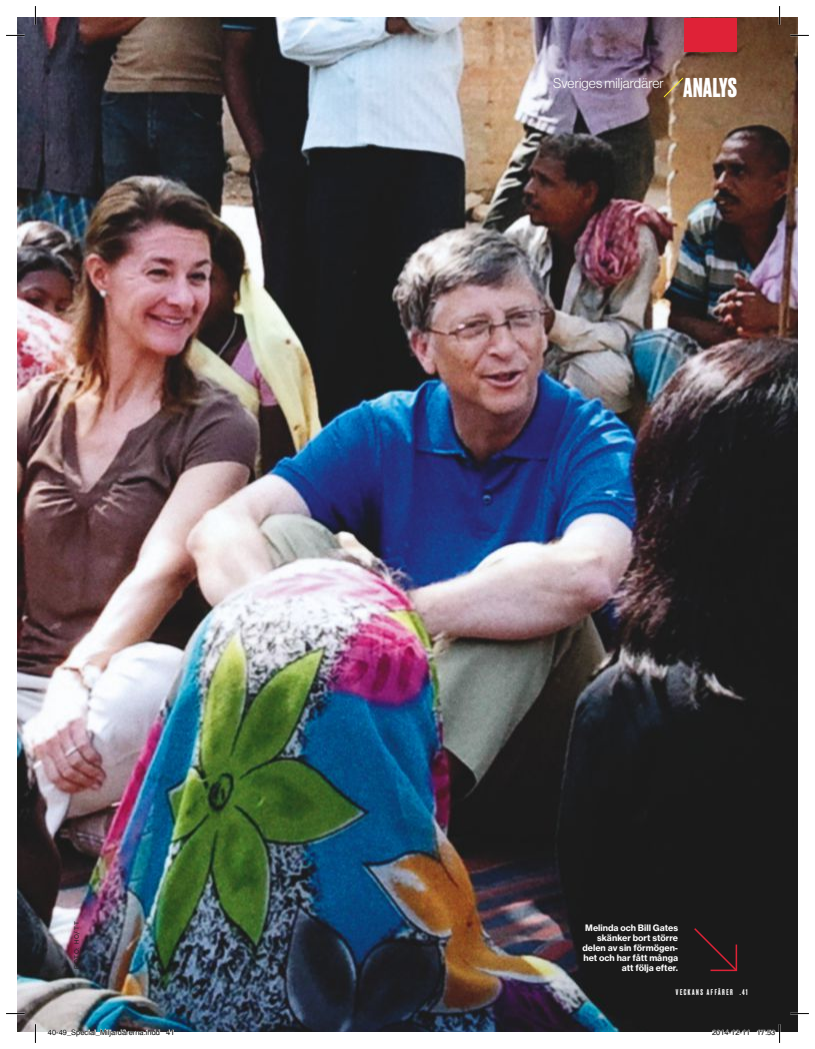
<style>
.page{position:relative;width:815px;height:1049px;background:#fff}
.page>*{position:absolute;margin:0;border:0;box-sizing:border-box;transform-origin:0 0}
.t1{font:13.75px "N Haas Grotesk DS Std 45 Lt";letter-spacing:.01em;color:#fff}
.t2{font:8.75px/10px "N Haas Grotesk TX Std 75 Bd";color:#fff;text-align:right}
.t3{font:500 7.75px "Druk";letter-spacing:.2em;color:#fff}
.t4{font:7.5px "Helvetica";color:#000}
.t5{font:6px "N Haas Grotesk TX Std 55 Rg";letter-spacing:.12em;color:#20201f}
.s1{font-family:"Druk";font-weight:700;font-size:25.62px}
</style>
<div class="page">
<img style="left:18px;top:18px;width:779px;height:1013px">
<svg style="left:664px;top:78px;width:19px;height:19px"></svg>
<div style="left:684px;top:18px;width:53px;height:33px;background:#df2237"></div>
<img style="left:18px;top:485px;width:101px;height:90px">
<svg style="left:693px;top:926px;width:46px;height:47px;background:#281a1c"></svg>
<svg style="left:6px;top:35px;width:19px;height:1px"></svg>
<svg style="left:790px;top:35px;width:19px;height:1px"></svg>
<svg style="left:6px;top:1013px;width:19px;height:1px"></svg>
<svg style="left:790px;top:1013px;width:19px;height:1px"></svg>
<svg style="left:35px;top:6px;width:1px;height:19px"></svg>
<svg style="left:35px;top:1024px;width:1px;height:19px"></svg>
<svg style="left:779px;top:6px;width:1px;height:19px"></svg>
<svg style="left:48px;top:1028px;width:112px;height:4px"></svg>
<svg style="left:166px;top:1029px;width:8px;height:3px"></svg>
<svg style="left:712px;top:1029px;width:37px;height:3px"></svg>
<svg style="left:757px;top:1024px;width:23px;height:19px"></svg>
<p class="t5" style="left:73px;top:969px;width:49px;rotate:-90deg">FOTO: HO/TT</p>
<h1 class="t1" style="left:553px;top:75px;width:185px">Sveriges miljardärer <span class="s1">ANALYS</span></h1>
<p class="t2" style="left:582px;top:923px;width:97px">Melinda och Bill Gates skänker bort större delen av sin förmögen&shy;het och har fått många att följa efter.</p>
<p class="t3" style="left:676px;top:987px;width:73px">VECKANS AFFÄRER .41</p>
<p class="t4" style="left:48px;top:1029px;width:128px">40-49_Special_Miljardärerna.indd 41</p>
<p class="t4" style="left:712px;top:1029px;width:65px">2014-12-11 17:53</p>
</div>
